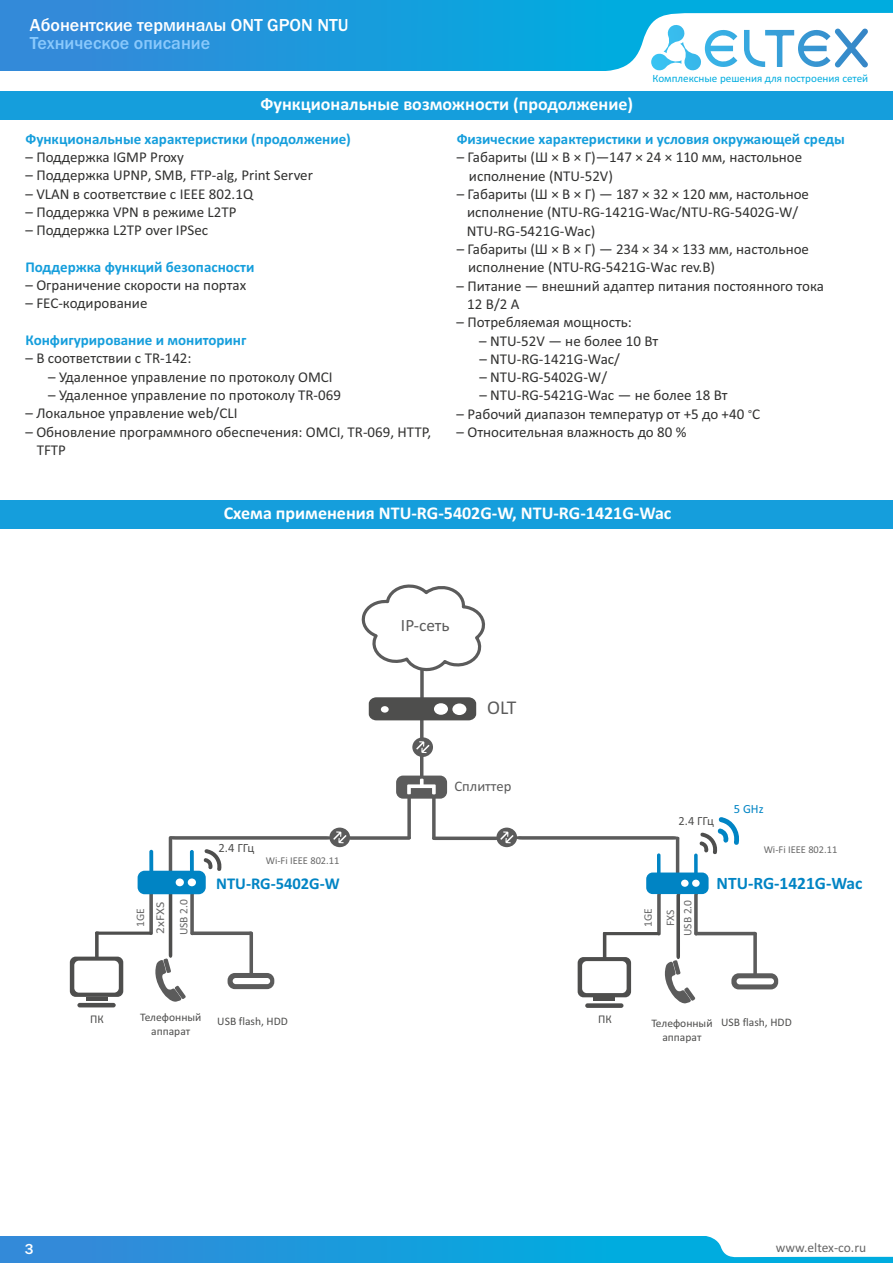
<style>
.page{position:relative;width:893px;height:1263px;background:#fff}
.page>*{position:absolute;margin:0;border:0;box-sizing:border-box;transform-origin:0 0}
.t1{font:19.65px "Calibri";color:#5b5b5b}
.t2{font:700 18px "Calibri";color:#fff}
.t3{font:500 18px "Franklin Gothic";color:#fff}
.t4{font:500 18px "Franklin Gothic";color:#8ac9fc}
.t5{font:700 17.4px "Calibri";color:#0084c4}
.t6{font:17.25px "Calibri";color:#5b5b5b}
.t7{font:700 16.5px "Calibri";color:#0084c4}
.t8{font:15px/18.3px "Calibri";color:#313130}
.t9{font:700 15px "Calibri";color:#159edc}
.t10{font:500 15px "Franklin Gothic";color:#fff}
.t11{font:14.7px "Calibri";color:#5b5b5b}
.t12{font:13.5px "Calibri";color:#666}
.t13{font:12.6px "Calibri";color:#4e4e4d}
.t14{font:12.45px "Calibri";color:#4e4e4d}
.t15{font:12.45px "Calibri";color:#0084c4}
.t16{font:12px "Calibri";letter-spacing:-.005em;color:#676767;scale:1.13 1}
.t17{font:11.85px "Calibri";color:#4e4e4d}
.t18{font:11.55px/15.8px "Calibri";color:#4e4e4d}
.t19{font:11.55px/22.4px "Calibri";color:#676767}
.t20{font:11.1px "Calibri";color:#00acdf}
.t21{font:10.35px "Calibri";color:#676767}
.s1{font-size:13.5px;color:#4e4e4d}
</style>
<div class="page">
<div style="left:0;top:1236px;width:893px;height:27px;background:linear-gradient(to right,#3489d9,#00b4e0)"></div>
<svg style="left:703px;top:1236px;width:190px;height:21px"></svg>
<div style="left:0;top:0;width:893px;height:71px;background:linear-gradient(to right,#3489d9,#00b4e0)"></div>
<svg style="left:589px;top:13px;width:304px;height:58px"></svg>
<div style="left:0;top:91px;width:893px;height:29px;background:#159edc"></div>
<div style="left:1px;top:500px;width:892px;height:29px;background:#159edc"></div>
<div style="left:585px;top:1003px;width:38px;height:5px;background:#4e4e4d;border-radius:2px"></div>
<hr style="left:77px;top:1003px;width:39px;height:4px;background:#4e4e4d;border-radius:2px">
<svg style="left:70px;top:584px;width:708px;height:420px"></svg>
<p class="t3" style="left:30px;top:19px;width:320px">Абонентские терминалы ONT GPON NTU</p>
<p class="t4" style="left:30px;top:36px;width:182px">Техническое описание</p>
<p class="t20" style="left:652px;top:73px;width:217px">Комплексные решения для построения сетей</p>
<p class="t2" style="left:260px;top:97px;width:374px">Функциональные возможности (продолжение)</p>
<p class="t9" style="left:26px;top:132px;width:327px">Функциональные характеристики (продолжение)</p>
<p class="t8" style="left:26px;top:149px;width:160px">– Поддержка IGMP Proxy</p>
<p class="t8" style="left:26px;top:167px;width:289px">– Поддержка UPNP, SMB, FTP-alg, Print Server</p>
<p class="t8" style="left:26px;top:186px;width:229px">– VLAN в соответствие с IEEE 802.1Q</p>
<p class="t8" style="left:26px;top:204px;width:212px">– Поддержка VPN в режиме L2TP</p>
<p class="t8" style="left:26px;top:222px;width:184px">– Поддержка L2TP over IPSec</p>
<p class="t9" style="left:25px;top:261px;width:230px">Поддержка функций безопасности</p>
<p class="t8" style="left:25px;top:277px;width:222px">– Ограничение скорости на портах</p>
<p class="t8" style="left:25px;top:295px;width:123px">– FEC-кодирование</p>
<p class="t9" style="left:25px;top:334px;width:222px">Конфигурирование и мониторинг</p>
<p class="t8" style="left:25px;top:350px;width:168px">– В соответствии с TR-142:</p>
<p class="t8" style="left:48px;top:369px;width:286px">– Удаленное управление по протоколу OMCI</p>
<p class="t8" style="left:48px;top:387px;width:294px">– Удаленное управление по протоколу TR-069</p>
<p class="t8" style="left:25px;top:405px;width:213px">– Локальное управление web/CLI</p>
<p class="t8" style="left:37px;top:424px;width:396px;text-indent:-11px">– Обновление программного обеспечения: OMCI, TR-069, HTTP,<br>TFTP</p>
<p class="t9" style="left:457px;top:133px;width:390px">Физические характеристики и условия окружающей среды</p>
<p class="t8" style="left:469px;top:149px;width:335px;text-indent:-12px">– Габариты (Ш × В × Г)—147 × 24 × 110 мм, настольное исполнение (NTU-52V)</p>
<p class="t8" style="left:467px;top:186px;width:344px;text-indent:-10px">– Габариты (Ш × В × Г) — 187 × 32 × 120 мм, настольное исполнение (NTU-RG-1421G-Wac/NTU-RG-5402G-W/<br>NTU-RG-5421G-Wac)</p>
<p class="t8" style="left:468px;top:241px;width:342px;text-indent:-11px">– Габариты (Ш × В × Г) — 234 × 34 × 133 мм, настольное исполнение (NTU-RG-5421G-Wac rev.B)</p>
<p class="t8" style="left:467px;top:278px;width:358px;text-indent:-11px">– Питание — внешний адаптер питания постоянного тока<br>12 B/2 А</p>
<p class="t8" style="left:457px;top:314px;width:177px">– Потребляемая мощность:</p>
<p class="t8" style="left:479px;top:333px;width:181px">– NTU-52V — не более 10 Вт</p>
<p class="t8" style="left:479px;top:351px;width:142px">– NTU-RG-1421G-Wac/</p>
<p class="t8" style="left:479px;top:369px;width:129px">– NTU-RG-5402G-W/</p>
<p class="t8" style="left:479px;top:388px;width:250px">– NTU-RG-5421G-Wac — не более 18 Вт</p>
<p class="t8" style="left:457px;top:406px;width:305px">– Рабочий диапазон температур от +5 до +40 <span class="s1">°</span>С</p>
<p class="t8" style="left:457px;top:424px;width:231px">– Относительная влажность до 80 %</p>
<p class="t2" style="left:224px;top:505px;width:449px">Схема применения NTU-RG-5402G-W, NTU-RG-1421G-Wac</p>
<p class="t6" style="left:401px;top:618px;width:50px">IP-сеть</p>
<h1 class="t1" style="left:487px;top:699px;width:31px">OLT</h1>
<p class="t17" style="left:90px;top:1014px;width:15px">ПК</p>
<p class="t19" style="left:130px;top:927px;width:20px;rotate:-90deg">1GE</p>
<p class="t16" style="left:155px;top:933px;width:30px;rotate:-90deg">2хFXS</p>
<p class="t19" style="left:174px;top:935px;width:38px;rotate:-90deg">USB 2.0</p>
<p class="t13" style="left:219px;top:842px;width:37px">2.4 ГГц</p>
<p class="t21" style="left:266px;top:856px;width:75px">Wi-Fi IEEE 802.11</p>
<p class="t7" style="left:216px;top:877px;width:125px">NTU-RG-5402G-W</p>
<p class="t18" style="left:140px;top:1011px;width:63px;line-height:14.1px;text-align:center">Телефонный аппарат</p>
<p class="t18" style="left:217px;top:1015px;width:72px">USB flash, HDD</p>
<p class="t11" style="left:454px;top:779px;width:59px">Сплиттер</p>
<p class="t14" style="left:679px;top:816px;width:37px">2.4 ГГц</p>
<p class="t15" style="left:734px;top:803px;width:31px">5 GHz</p>
<p class="t21" style="left:764px;top:845px;width:75px">Wi-Fi IEEE 802.11</p>
<p class="t19" style="left:638px;top:927px;width:20px;rotate:-90deg">1GE<br>FXS</p>
<p class="t19" style="left:678px;top:936px;width:38px;rotate:-90deg">USB 2.0</p>
<p class="t5" style="left:716px;top:876px;width:147px">NTU-RG-1421G-Wac</p>
<p class="t17" style="left:598px;top:1014px;width:15px">ПК</p>
<p class="t18" style="left:662px;top:1015px;width:131px;text-indent:-11px">Телефонный USB flash, HDD аппарат</p>
<p class="t10" style="left:25px;top:1243px;width:10px">3</p>
<p class="t12" style="left:776px;top:1242px;width:92px">www.eltex-co.ru</p>
</div>
